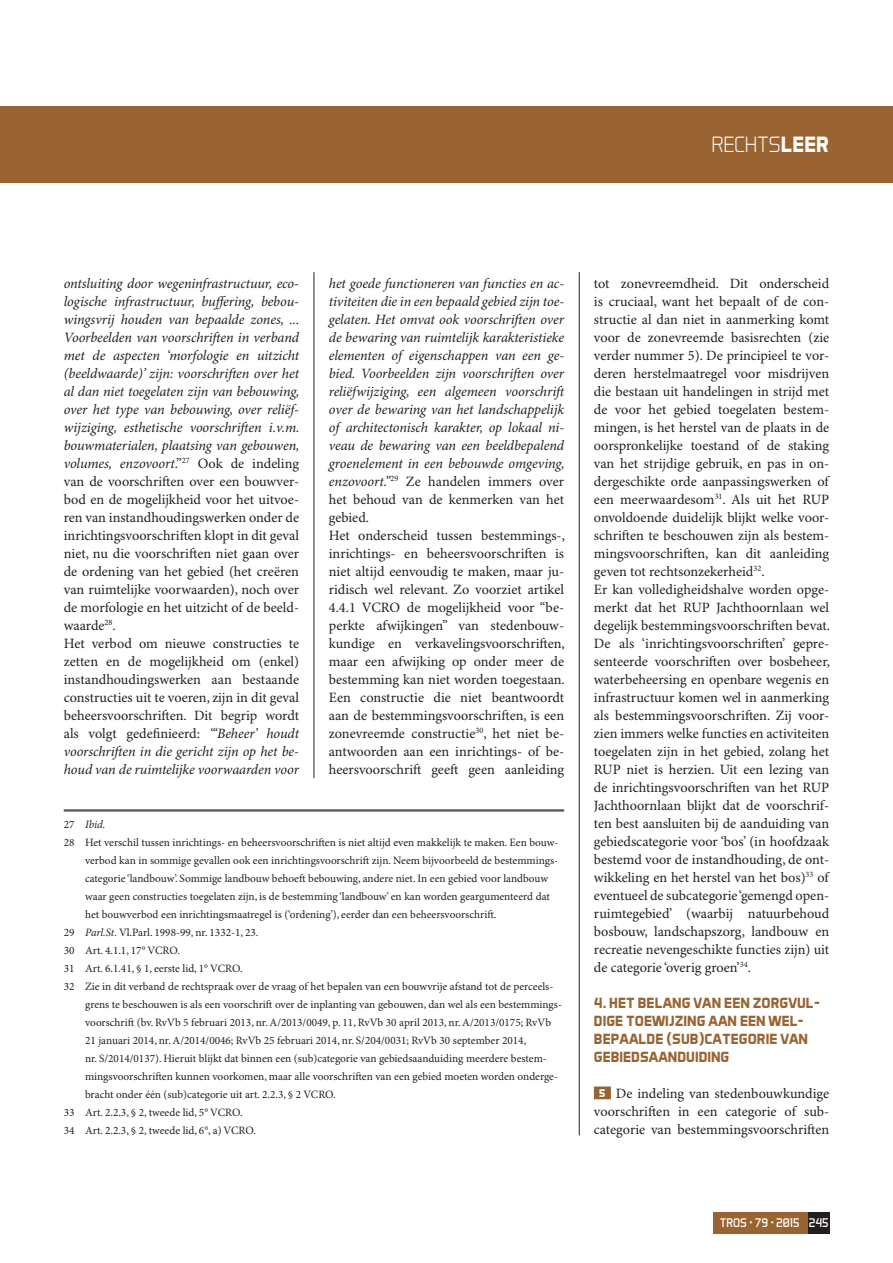
<style>
.page{position:relative;width:893px;height:1263px;background:#fff}
.page>*{position:absolute;margin:0;border:0;box-sizing:border-box;transform-origin:0 0}
.t1{font:300 22.5px "Aero Matics";color:#fff}
._03_Tussentitel_kleu{font:700 15px/18px "Aero Matics";color:#996432}
._00_vierkantje_1cijf{font:14.25px/18px "Minion Pro";color:#231f20;text-align:justify}
.t2{font:italic 14.25px/18px "Minion Pro";letter-spacing:-.005em;color:#231f20;text-align:justify}
.t3{font:12.75px "Aero Matics";color:#fff}
._08_voetnoten{font:11.25px/18px "Minion Pro";color:#231f20}
._07_voetnoten_streep{font:italic 11.25px "Minion Pro";color:#231f20}
.s1{font-weight:700}
.s2{font-style:normal}
.s3{font-style:italic}
.s4{font-family:"Aero Matics";font-weight:700;font-size:11.25px;color:#fff}
</style>
<div class="page">
<div style="left:0;top:106px;width:893px;height:77px;background:#996432"></div>
<hr style="left:579px;top:272px;width:1px;height:863px;background:#231f20">
<div style="left:713px;top:1212px;width:95px;height:21px;background:#996432"></div>
<div style="left:808px;top:1212px;width:21px;height:21px;background:#231f20"></div>
<hr style="left:314px;top:272px;width:1px;height:506px;background:#231f20">
<div style="left:594px;top:1086px;width:17px;height:13px;background:#996432"></div>
<hr style="left:64px;top:809px;width:500px;height:1px;background:#231f20">
<hr style="left:64px;top:811px;width:500px;height:1px;background:#231f20">
<h1 class="t1" style="left:712px;top:131px;width:119px">RECHTS<span class="s1">LEER</span></h1>
<p class="t2" style="left:64px;top:275px;width:237px">ontsluiting door wegeninfrastructuur, eco&shy;logische infrastructuur, buffering, bebou&shy;wingsvrij houden van bepaalde zones, ...<br>Voorbeelden van voorschriften in verband met de aspecten ‘morfologie en uitzicht (beeldwaarde)’ zijn: voorschriften over het al dan niet toegelaten zijn van bebouwing, over het type van bebouwing, over reliëf&shy;wijziging, esthetische voorschriften i.v.m. bouwmaterialen, plaatsing van gebouwen, volumes, enzovoort<span class="s2">.”</span><sup>27</sup> <span class="s2">Ook de indeling van de voorschriften over een bouwver&shy;bod en de mogelijkheid voor het uitvoe&shy;ren van instandhoudingswerken onder de inrichtingsvoorschriften klopt in dit geval niet, nu die voorschriften niet gaan over de ordening van het gebied (het creëren van ruimtelijke voorwaarden), noch over de morfologie en het uitzicht of de beeld&shy;waarde</span><sup>28</sup><span class="s2">.</span></p>
<p class="_00_vierkantje_1cijf" style="left:64px;top:635px;width:237px">Het verbod om nieuwe constructies te zetten en de mogelijkheid om (enkel) instandhoudingswerken aan bestaande constructies uit te voeren, zijn in dit geval beheersvoorschriften. Dit begrip wordt als volgt gedefinieerd: <span class="s3">“‘Beheer’ houdt voorschriften in die gericht zijn op het be&shy;houd van de ruimtelijke voorwaarden voor</span></p>
<p class="t2" style="left:329px;top:275px;width:239px;text-align:left">het goede functioneren van functies en ac&shy;tiviteiten die in een bepaald gebied zijn toe&shy;gelaten. Het omvat ook voorschriften over de bewaring van ruimtelijk karakteristieke elementen of eigenschappen van een ge&shy;bied. Voorbeelden zijn voorschriften over reliëfwijziging, een algemeen voorschrift over de bewaring van het landschappelijk of architectonisch karakter, op lokaal ni&shy;veau de bewaring van een beeldbepalend groenelement in een bebouwde omgeving, enzovoort.”<sup>29</sup> <span class="s2">Ze handelen immers over het behoud van de kenmerken van het gebied.</span></p>
<p class="_00_vierkantje_1cijf" style="left:329px;top:527px;width:238px">Het onderscheid tussen bestemmings-, inrichtings- en beheersvoorschriften is niet altijd eenvoudig te maken, maar ju&shy;ridisch wel relevant. Zo voorziet artikel 4.4.1 VCRO de mogelijkheid voor “be&shy;perkte afwijkingen” van stedenbouw&shy;kundige en verkavelingsvoorschriften, maar een afwijking op onder meer de bestemming kan niet worden toegestaan.<br>Een constructie die niet beantwoordt aan de bestemmingsvoorschriften, is een zonevreemde constructie<sup>30</sup>, het niet be&shy;antwoorden aan een inrichtings- of be&shy;heersvoorschrift geeft geen aanleiding</p>
<p class="_07_voetnoten_streep" style="left:64px;top:818px;width:43px"><span class="s2">27</span> Ibid.</p>
<p class="_08_voetnoten" style="left:85px;top:834px;width:475px;text-indent:-21px">28 Het verschil tussen inrichtings- en beheersvoorschriften is niet altijd even makkelijk te maken. Een bouw&shy;verbod kan in sommige gevallen ook een inrichtingsvoorschrift zijn. Neem bijvoorbeeld de bestemmings&shy;categorie ‘landbouw’. Sommige landbouw behoeft bebouwing, andere niet. In een gebied voor landbouw waar geen constructies toegelaten zijn, is de bestemming ‘landbouw’ en kan worden geargumenteerd dat het bouwverbod een inrichtingsmaatregel is (‘ordening’), eerder dan een beheersvoorschrift.</p>
<p class="_08_voetnoten" style="left:64px;top:924px;width:196px">29 <span class="s3">Parl.St.</span> Vl.Parl. 1998-99, nr. 1332-1, 23.</p>
<p class="_08_voetnoten" style="left:64px;top:942px;width:118px">30 Art. 4.1.1, 17° VCRO.</p>
<p class="_08_voetnoten" style="left:64px;top:960px;width:180px">31 Art. 6.1.41, § 1, eerste lid, 1° VCRO.</p>
<p class="_08_voetnoten" style="left:85px;top:978px;width:478px;text-indent:-21px">32 Zie in dit verband de rechtspraak over de vraag of het bepalen van een bouwvrije afstand tot de perceels&shy;grens te beschouwen is als een voorschrift over de inplanting van gebouwen, dan wel als een bestemmings&shy;voorschrift (bv. RvVb 5 februari 2013, nr. A/2013/0049, p. 11, RvVb 30 april 2013, nr. A/2013/0175; RvVb 21 januari 2014, nr. A/2014/0046; RvVb 25 februari 2014, nr. S/204/0031; RvVb 30 september 2014,<br>nr. S/2014/0137). Hieruit blijkt dat binnen een (sub)categorie van gebiedsaanduiding meerdere bestem&shy;mingsvoorschriften kunnen voorkomen, maar alle voorschriften van een gebied moeten worden onderge&shy;bracht onder één (sub)categorie uit art. 2.2.3, § 2 VCRO.</p>
<p class="_08_voetnoten" style="left:64px;top:1104px;width:180px">33 Art. 2.2.3, § 2, tweede lid, 5° VCRO.</p>
<p class="_08_voetnoten" style="left:64px;top:1122px;width:194px">34 Art. 2.2.3, § 2, tweede lid, 6°, a) VCRO.</p>
<p class="_00_vierkantje_1cijf" style="left:594px;top:275px;width:237px">tot zonevreemdheid. Dit onderscheid is cruciaal, want het bepaalt of de con&shy;structie al dan niet in aanmerking komt voor de zonevreemde basisrechten (zie verder nummer 5). De principieel te vor&shy;deren herstelmaatregel voor misdrijven die bestaan uit handelingen in strijd met de voor het gebied toegelaten bestem&shy;mingen, is het herstel van de plaats in de oorspronkelijke toestand of de staking van het strijdige gebruik, en pas in on&shy;dergeschikte orde aanpassingswerken of een meerwaardesom<sup>31</sup>. Als uit het RUP onvoldoende duidelijk blijkt welke voor&shy;schriften te beschouwen zijn als bestem&shy;mingsvoorschriften, kan dit aanleiding geven tot rechtsonzekerheid<sup>32</sup>.</p>
<p class="_00_vierkantje_1cijf" style="left:594px;top:581px;width:238px">Er kan volledigheidshalve worden opge&shy;merkt dat het RUP Jachthoornlaan wel degelijk bestemmingsvoorschriften bevat.<br>De als ‘inrichtingsvoorschriften’ gepre&shy;senteerde voorschriften over bosbeheer, waterbeheersing en openbare wegenis en infrastructuur komen wel in aanmerking als bestemmingsvoorschriften. Zij voor&shy;zien immers welke functies en activiteiten toegelaten zijn in het gebied, zolang het RUP niet is herzien. Uit een lezing van de inrichtingsvoorschriften van het RUP Jachthoornlaan blijkt dat de voorschrif&shy;ten best aansluiten bij de aanduiding van gebiedscategorie voor ‘bos’ (in hoofdzaak bestemd voor de instandhouding, de ont&shy;wikkeling en het herstel van het bos)<sup>33</sup> of eventueel de subcategorie ‘gemengd open&shy;ruimtegebied’ (waarbij natuurbehoud bosbouw, landschapszorg, landbouw en recreatie nevengeschikte functies zijn) uit de categorie ‘overig groen’<sup>34</sup>.</p>
<p class="_03_Tussentitel_kleu" style="left:594px;top:994px;width:227px">4. HET BELANG VAN EEN ZORGVUL-<br>DIGE TOEWIJZING AAN EEN WEL-<br>BEPAALDE (SUB)CATEGORIE VAN<br>GEBIEDSAANDUIDING</p>
<p class="_00_vierkantje_1cijf" style="left:594px;top:1085px;width:237px;text-align:center"><span class="s4">5</span> De indeling van stedenbouwkundige voorschriften in een categorie of sub&shy;categorie van bestemmingsvoorschriften</p>
<p class="t3" style="left:720px;top:1215px;width:110px">TROS • 79 • 2015 245</p>
</div>
